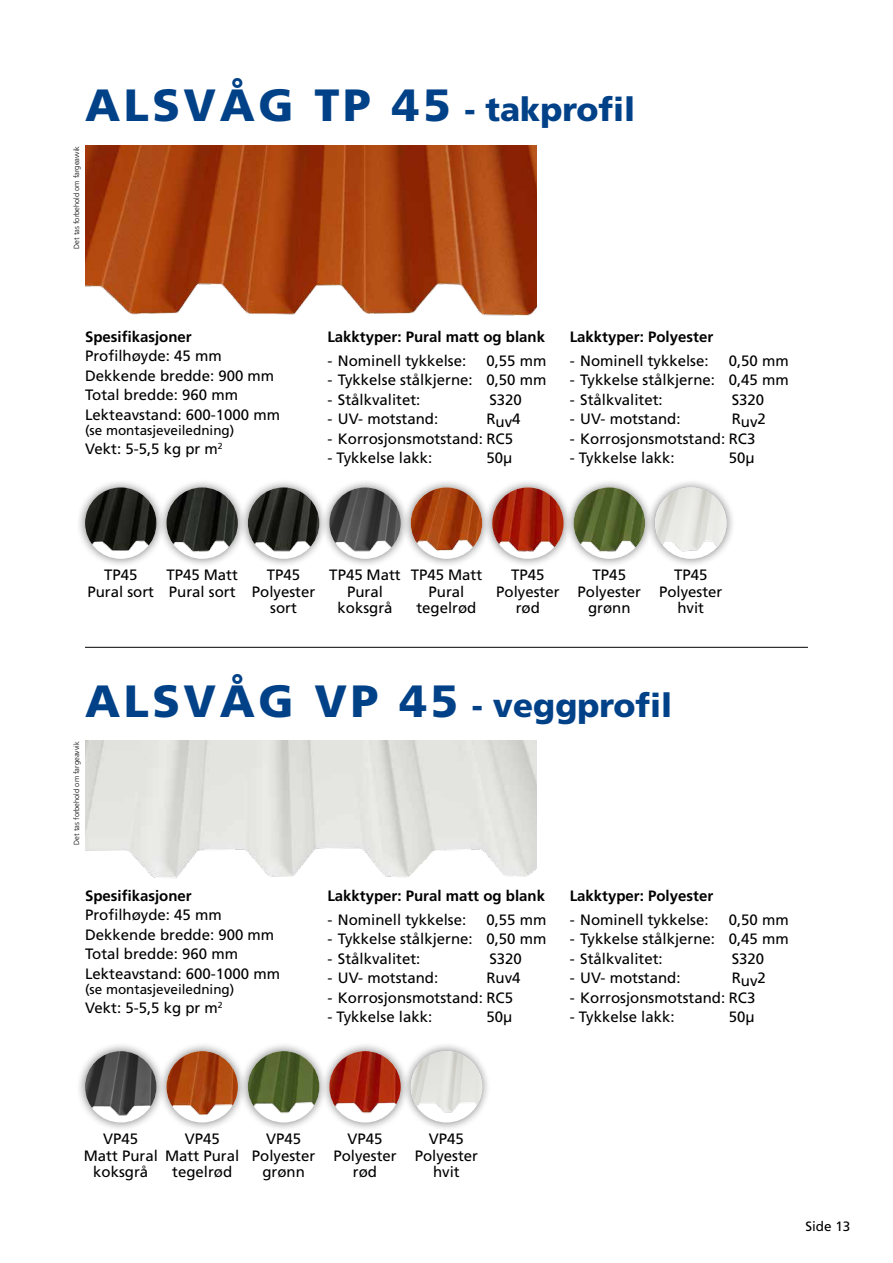
<style>
.page{position:relative;width:893px;height:1263px;background:#fff}
.page>*{position:absolute;margin:0;border:0;box-sizing:border-box;transform-origin:0 0}
.t1{font:900 45.15px "Frutiger";letter-spacing:.08em;color:#004188}
.t2{font:900 33px "Frutiger";color:#004188}
.t3{font:15px/16.5px "Frutiger";color:#000;text-align:center}
.t4{font:700 15px "Frutiger";color:#000}
.t5{font:13.5px "Frutiger";color:#000}
.t6{font:300 7.5px "Frutiger";color:#000}
.s1{font-size:33px}
.s2{font-size:45.15px}
</style>
<div class="page">
<img style="left:85px;top:146px;width:451px;height:170px">
<img style="left:85px;top:740px;width:451px;height:138px">
<div style="left:76px;top:478px;width:90px;height:90px;background:#000;opacity:.5"></div>
<img style="left:85px;top:487px;width:71px;height:72px;border-radius:36px">
<div style="left:76px;top:1042px;width:90px;height:90px;background:#000;opacity:.5"></div>
<img style="left:85px;top:1051px;width:71px;height:71px;border-radius:36px">
<div style="left:157px;top:478px;width:90px;height:90px;background:#000;opacity:.5"></div>
<img style="left:166px;top:487px;width:72px;height:72px;border-radius:36px">
<div style="left:157px;top:1042px;width:90px;height:90px;background:#000;opacity:.5"></div>
<img style="left:166px;top:1051px;width:72px;height:71px;border-radius:36px">
<div style="left:239px;top:478px;width:90px;height:90px;background:#000;opacity:.5"></div>
<img style="left:248px;top:487px;width:71px;height:72px;border-radius:36px">
<div style="left:239px;top:1042px;width:90px;height:90px;background:#000;opacity:.5"></div>
<img style="left:248px;top:1051px;width:71px;height:71px;border-radius:36px">
<div style="left:320px;top:478px;width:90px;height:90px;background:#000;opacity:.5"></div>
<img style="left:329px;top:487px;width:72px;height:72px;border-radius:36px">
<div style="left:320px;top:1042px;width:90px;height:90px;background:#000;opacity:.5"></div>
<img style="left:329px;top:1051px;width:72px;height:71px;border-radius:36px">
<div style="left:402px;top:478px;width:89px;height:90px;background:#000;opacity:.5"></div>
<img style="left:411px;top:487px;width:71px;height:72px;border-radius:36px">
<div style="left:402px;top:1042px;width:89px;height:90px;background:#000;opacity:.5"></div>
<img style="left:411px;top:1051px;width:71px;height:71px;border-radius:36px">
<div style="left:483px;top:478px;width:90px;height:90px;background:#000;opacity:.5"></div>
<img style="left:492px;top:487px;width:72px;height:72px;border-radius:36px">
<div style="left:565px;top:478px;width:89px;height:90px;background:#000;opacity:.5"></div>
<img style="left:574px;top:487px;width:71px;height:72px;border-radius:36px">
<div style="left:646px;top:478px;width:90px;height:90px;background:#000;opacity:.5"></div>
<img style="left:655px;top:487px;width:71px;height:72px;border-radius:36px">
<hr style="left:85px;top:647px;width:723px;height:1px;background:#000">
<h1 class="t1" style="left:85px;top:78px;width:552px">ALSVÅG TP 45 <span class="s1">- takprofil</span></h1>
<p class="t6" style="left:72px;top:249px;width:104px;rotate:-90deg">Det tas forbehold om fargeavvik</p>
<p class="t4" style="left:85px;top:328px;width:108px">Spesifikasjoner</p>
<p class="t3" style="left:85px;top:346px;width:197px;line-height:19.5px;text-align:left">Profilhøyde: 45 mm<br>Dekkende bredde: 900 mm<br>Total bredde: 960 mm<br>Lekteavstand: 600-1000 mm</p>
<p class="t5" style="left:85px;top:422px;width:151px">(se montasjeveiledning)</p>
<p class="t3" style="left:85px;top:441px;width:139px">Vekt: 5-5,5 kg pr m<sup>2</sup></p>
<p class="t4" style="left:327px;top:328px;width:219px">Lakktyper: Pural matt og blank</p>
<p class="t3" style="left:327px;top:352px;width:140px">- Nominell tykkelse:</p>
<p class="t3" style="left:486px;top:352px;width:62px">0,55 mm</p>
<p class="t3" style="left:327px;top:372px;width:221px">- Tykkelse stålkjerne: 0,50 mm</p>
<p class="t3" style="left:327px;top:391px;width:95px">- Stålkvalitet:</p>
<p class="t3" style="left:489px;top:391px;width:34px">S320</p>
<p class="t3" style="left:327px;top:411px;width:112px">- UV- motstand:</p>
<p class="t3" style="left:486px;top:412px;width:36px">Ruv4</p>
<p class="t3" style="left:327px;top:430px;width:187px">- Korrosjonsmotstand: RC5</p>
<p class="t3" style="left:327px;top:450px;width:106px">- Tykkelse lakk:</p>
<p class="t3" style="left:486px;top:450px;width:27px">50µ</p>
<p class="t4" style="left:570px;top:328px;width:145px">Lakktyper: Polyester</p>
<p class="t3" style="left:570px;top:352px;width:140px">- Nominell tykkelse:</p>
<p class="t3" style="left:729px;top:352px;width:62px">0,50 mm</p>
<p class="t3" style="left:570px;top:372px;width:221px">- Tykkelse stålkjerne: 0,45 mm</p>
<p class="t3" style="left:570px;top:391px;width:95px">- Stålkvalitet:</p>
<p class="t3" style="left:732px;top:391px;width:34px">S320</p>
<p class="t3" style="left:570px;top:411px;width:112px">- UV- motstand:</p>
<p class="t3" style="left:732px;top:412px;width:36px">Ruv2</p>
<p class="t3" style="left:570px;top:430px;width:187px">- Korrosjonsmotstand: RC3</p>
<p class="t3" style="left:570px;top:450px;width:106px">- Tykkelse lakk:</p>
<p class="t3" style="left:729px;top:450px;width:27px">50µ</p>
<p class="t3" style="left:87px;top:567px;width:68px">TP45<br>Pural sort</p>
<p class="t3" style="left:166px;top:567px;width:73px;text-align:left">TP45 Matt<br>Pural sort</p>
<p class="t3" style="left:252px;top:567px;width:65px">TP45<br>Polyester sort</p>
<p class="t3" style="left:329px;top:567px;width:73px">TP45 Matt<br>Pural koksgrå</p>
<p class="t3" style="left:411px;top:567px;width:73px">TP45 Matt<br>Pural tegelrød</p>
<p class="t3" style="left:496px;top:567px;width:65px">TP45<br>Polyester rød</p>
<p class="t3" style="left:578px;top:567px;width:65px">TP45<br>Polyester grønn</p>
<p class="t3" style="left:659px;top:567px;width:65px">TP45<br>Polyester hvit</p>
<h2 class="t2" style="left:85px;top:685px;width:589px"><span class="s2">ALSVÅG VP 45</span> - veggprofil</h2>
<p class="t6" style="left:72px;top:844px;width:104px;rotate:-90deg">Det tas forbehold om fargeavvik</p>
<p class="t4" style="left:85px;top:887px;width:108px">Spesifikasjoner</p>
<p class="t3" style="left:85px;top:905px;width:197px;line-height:19.5px;text-align:left">Profilhøyde: 45 mm<br>Dekkende bredde: 900 mm<br>Total bredde: 960 mm<br>Lekteavstand: 600-1000 mm</p>
<p class="t5" style="left:85px;top:981px;width:151px">(se montasjeveiledning)</p>
<p class="t3" style="left:85px;top:1000px;width:139px">Vekt: 5-5,5 kg pr m<sup>2</sup></p>
<p class="t4" style="left:327px;top:887px;width:219px">Lakktyper: Pural matt og blank</p>
<p class="t3" style="left:327px;top:911px;width:140px">- Nominell tykkelse:</p>
<p class="t3" style="left:486px;top:911px;width:62px">0,55 mm</p>
<p class="t3" style="left:327px;top:931px;width:221px">- Tykkelse stålkjerne: 0,50 mm</p>
<p class="t3" style="left:327px;top:950px;width:95px">- Stålkvalitet:</p>
<p class="t3" style="left:489px;top:950px;width:34px">S320</p>
<p class="t3" style="left:327px;top:970px;width:112px">- UV- motstand:</p>
<p class="t3" style="left:486px;top:970px;width:36px">Ruv4</p>
<p class="t3" style="left:327px;top:989px;width:187px">- Korrosjonsmotstand: RC5</p>
<p class="t3" style="left:327px;top:1009px;width:106px">- Tykkelse lakk:</p>
<p class="t3" style="left:486px;top:1009px;width:27px">50µ</p>
<p class="t4" style="left:570px;top:887px;width:145px">Lakktyper: Polyester</p>
<p class="t3" style="left:570px;top:911px;width:140px">- Nominell tykkelse:</p>
<p class="t3" style="left:729px;top:911px;width:62px">0,50 mm</p>
<p class="t3" style="left:570px;top:931px;width:221px">- Tykkelse stålkjerne: 0,45 mm</p>
<p class="t3" style="left:570px;top:950px;width:95px">- Stålkvalitet:</p>
<p class="t3" style="left:732px;top:950px;width:34px">S320</p>
<p class="t3" style="left:570px;top:970px;width:112px">- UV- motstand:</p>
<p class="t3" style="left:732px;top:971px;width:36px">Ruv2</p>
<p class="t3" style="left:570px;top:989px;width:187px">- Korrosjonsmotstand: RC3</p>
<p class="t3" style="left:570px;top:1009px;width:106px">- Tykkelse lakk:</p>
<p class="t3" style="left:729px;top:1009px;width:27px">50µ</p>
<p class="t3" style="left:84px;top:1131px;width:76px">VP45<br>Matt Pural koksgrå</p>
<p class="t3" style="left:165px;top:1131px;width:76px">VP45<br>Matt Pural tegelrød</p>
<p class="t3" style="left:252px;top:1131px;width:65px">VP45<br>Polyester grønn</p>
<p class="t3" style="left:333px;top:1131px;width:65px">VP45<br>Polyester rød</p>
<p class="t3" style="left:415px;top:1131px;width:65px">VP45<br>Polyester hvit</p>
<p class="t5" style="left:805px;top:1218px;width:47px">Side 13</p>
</div>
